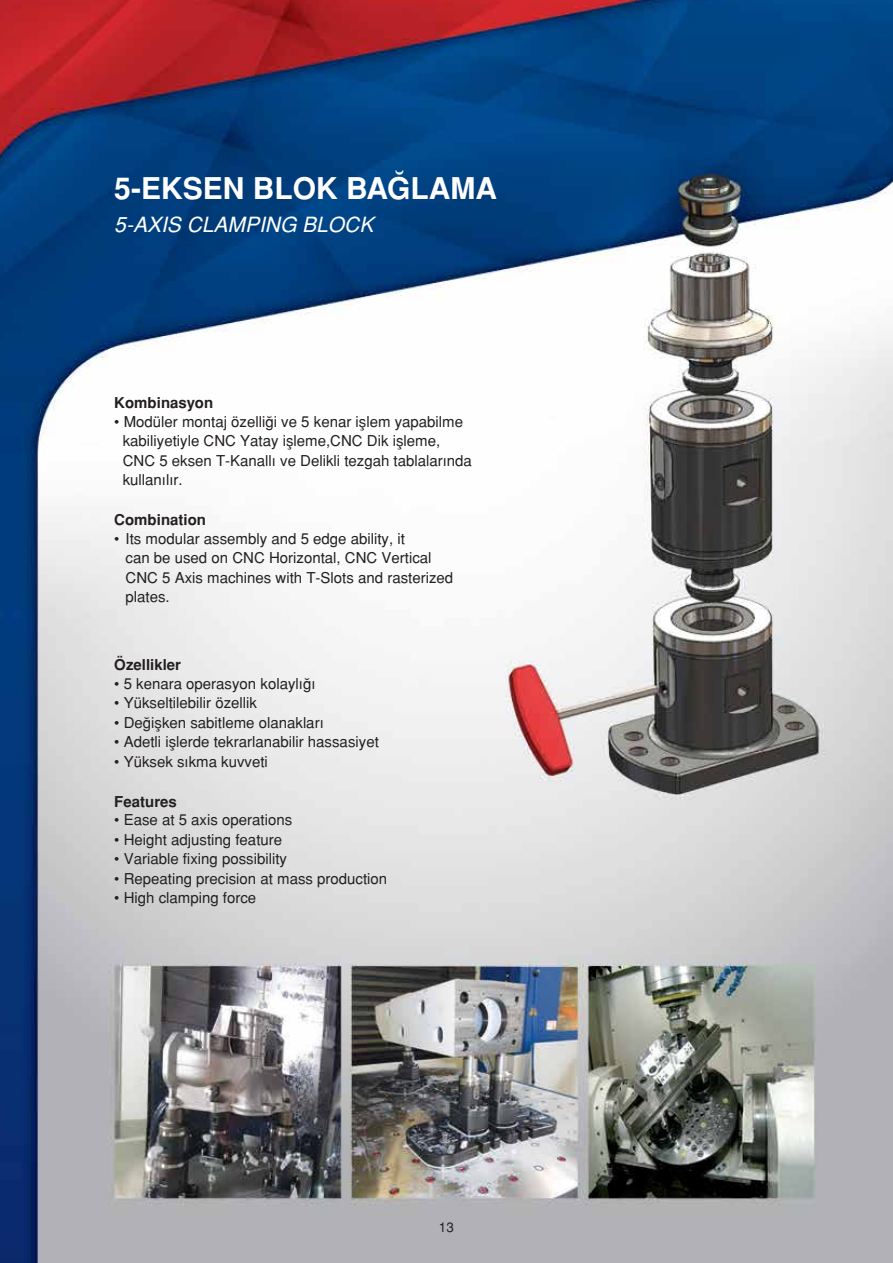
<style>
.page{position:relative;width:893px;height:1263px;background:#fff}
.page>*{position:absolute;margin:0;border:0;box-sizing:border-box;transform-origin:0 0}
.t1{font:700 30px "Helvetica Tr";color:#fff}
.t2{font:italic 21px "Helvetica Tr";color:#fff}
.t3{font:15px/19.5px "Helvetica Normal Tr";color:#231f20}
.t4{font:700 15px "Helvetica Tr";color:#231f20}
.t5{font:13.5px "Helvetica Normal Tr";color:#231f20}
</style>
<div class="page">
<img style="left:0;top:0;width:893px;height:1263px">
<p class="t1" style="left:114px;top:171px;width:384px">5-EKSEN BLOK BAĞLAMA</p>
<p class="t2" style="left:114px;top:212px;width:261px">5-AXIS CLAMPING BLOCK</p>
<p class="t4" style="left:114px;top:394px;width:100px">Kombinasyon</p>
<p class="t3" style="left:123px;top:411px;width:351px;text-indent:-8px">• Modüler montaj özelliği ve 5 kenar işlem yapabilme kabiliyetiyle CNC Yatay işleme,CNC Dik işleme, CNC 5 eksen T-Kanallı ve Delikli tezgah tablalarında kullanılır.</p>
<p class="t4" style="left:114px;top:511px;width:93px">Combination</p>
<p class="t3" style="left:126px;top:528px;width:329px;text-indent:-11px">• Its modular assembly and 5 edge ability, it<br>can be used on CNC Horizontal, CNC Vertical CNC 5 Axis machines with T-Slots and rasterized plates.</p>
<p class="t4" style="left:114px;top:656px;width:68px">Özellikler</p>
<p class="t3" style="left:114px;top:673px;width:203px">• 5 kenara operasyon kolaylığı</p>
<p class="t3" style="left:114px;top:693px;width:144px">• Yükseltilebilir özellik</p>
<p class="t3" style="left:114px;top:712px;width:211px">• Değişken sabitleme olanakları</p>
<p class="t3" style="left:114px;top:732px;width:266px">• Adetli işlerde tekrarlanabilir hassasiyet</p>
<p class="t3" style="left:114px;top:751px;width:155px">• Yüksek sıkma kuvveti</p>
<p class="t4" style="left:114px;top:792px;width:64px">Features</p>
<p class="t3" style="left:114px;top:810px;width:179px">• Ease at 5 axis operations</p>
<p class="t3" style="left:114px;top:829px;width:169px">• Height adjusting feature</p>
<p class="t3" style="left:114px;top:849px;width:174px">• Variable fixing possibility</p>
<p class="t3" style="left:114px;top:868px;width:274px">• Repeating precision at mass production</p>
<p class="t3" style="left:114px;top:888px;width:143px">• High clamping force</p>
<p class="t5" style="left:439px;top:1219px;width:17px">13</p>
</div>
